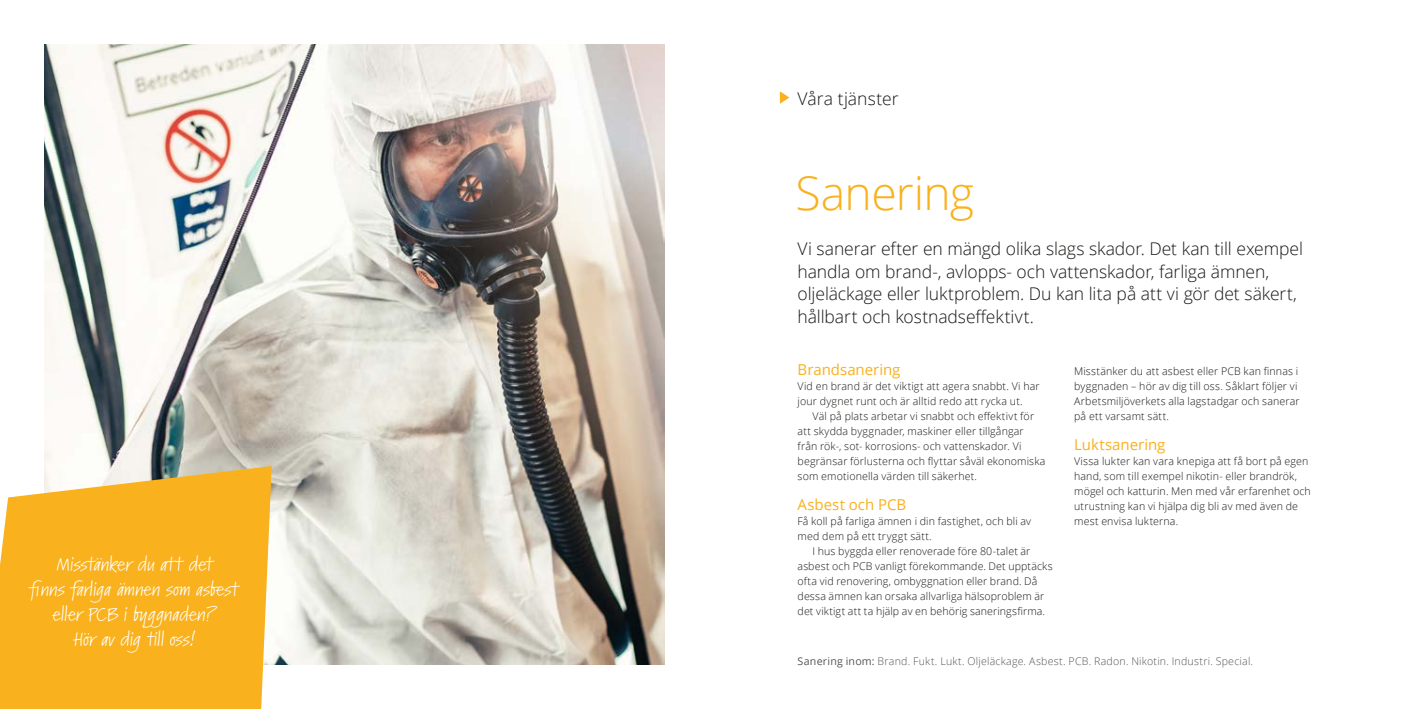
<style>
.page{position:relative;width:1418px;height:709px;background:#fff}
.page>*{position:absolute;margin:0;border:0;box-sizing:border-box;transform-origin:0 0}
.Rubrik{font:300 46.25px "Open Sans";letter-spacing:-.015em;color:#f9b11d}
.Ingress{font:300 17.5px/22.5px "Open Sans";letter-spacing:-.005em;color:#161614}
.t1{font:semi-expanded 17.5px/25px "Kremlin Pro";letter-spacing:-.015em;color:#fff;text-align:center}
.Kapitel{font:300 17.5px "Open Sans";letter-spacing:.005em;color:#161614}
.Mellanrubrik{font:15px "Open Sans";letter-spacing:-.005em;color:#f9b11d}
.Brödtext{font:300 10.62px/15px "Open Sans";letter-spacing:.015em;color:#161614}
.Brödtext-2{font:300 10.62px "Open Sans";letter-spacing:.02em;color:#565554}
.s1{font-weight:400}
</style>
<div class="page">
<img style="left:44px;top:44px;width:620px;height:620px">
<svg style="left:0;top:466px;width:272px;height:243px;fill:#f9b11d"></svg>
<svg style="left:780px;top:91px;width:9px;height:13px"></svg>
<p class="t1" style="left:31px;top:552px;width:210px">Misstänker du att det<br>finns farliga ämnen som asbest eller PCB i byggnaden?<br>Hör av dig till oss!</p>
<p class="Kapitel" style="left:797px;top:87px;width:102px">Våra tjänster</p>
<p class="Rubrik" style="left:795px;top:162px;width:180px">Sanering</p>
<p class="Ingress" style="left:797px;top:237px;width:507px">Vi sanerar efter en mängd olika slags skador. Det kan till exempel handla om brand-, avlopps- och vattenskador, farliga ämnen, oljeläckage eller luktproblem. Du kan lita på att vi gör det säkert, hållbart och kostnadseffektivt.</p>
<p class="Mellanrubrik" style="left:797px;top:359px;width:104px">Brandsanering</p>
<p class="Brödtext" style="left:797px;top:378px;width:243px">Vid en brand är det viktigt att agera snabbt. Vi har jour dygnet runt och är alltid redo att rycka ut.</p>
<p class="Brödtext" style="left:797px;top:408px;width:249px;text-indent:15px">Väl på plats arbetar vi snabbt och effektivt för att skydda byggnader, maskiner eller tillgångar från rök-, sot- korrosions- och vattenskador. Vi begränsar förlusterna och flyttar såväl ekonomiska som emotionella värden till säkerhet.</p>
<p class="Mellanrubrik" style="left:797px;top:494px;width:110px">Asbest och PCB</p>
<p class="Brödtext" style="left:797px;top:513px;width:235px">Få koll på farliga ämnen i din fastighet, och bli av med dem på ett tryggt sätt.</p>
<p class="Brödtext" style="left:797px;top:543px;width:257px;text-indent:15px">I hus byggda eller renoverade före 80-talet är asbest och PCB vanligt förekommande. Det upptäcks ofta vid renovering, ombyggnation eller brand. Då dessa ämnen kan orsaka allvarliga hälsoproblem är det viktigt att ta hjälp av en behörig saneringsfirma.</p>
<p class="Brödtext" style="left:1074px;top:363px;width:227px">Misstänker du att asbest eller PCB kan finnas i byggnaden – hör av dig till oss. Såklart följer vi Arbetsmiljöverkets alla lagstadgar och sanerar på ett varsamt sätt.</p>
<p class="Mellanrubrik" style="left:1074px;top:434px;width:93px">Luktsanering</p>
<p class="Brödtext" style="left:1074px;top:453px;width:238px">Vissa lukter kan vara knepiga att få bort på egen hand, som till exempel nikotin- eller brandrök, mögel och katturin. Men med vår erfarenhet och utrustning kan vi hjälpa dig bli av med även de mest envisa lukterna.</p>
<p class="Brödtext-2" style="left:797px;top:654px;width:457px"><span class="s1">Sanering inom:</span> Brand. Fukt. Lukt. Oljeläckage. Asbest. PCB. Radon. Nikotin. Industri. Special.</p>
</div>
